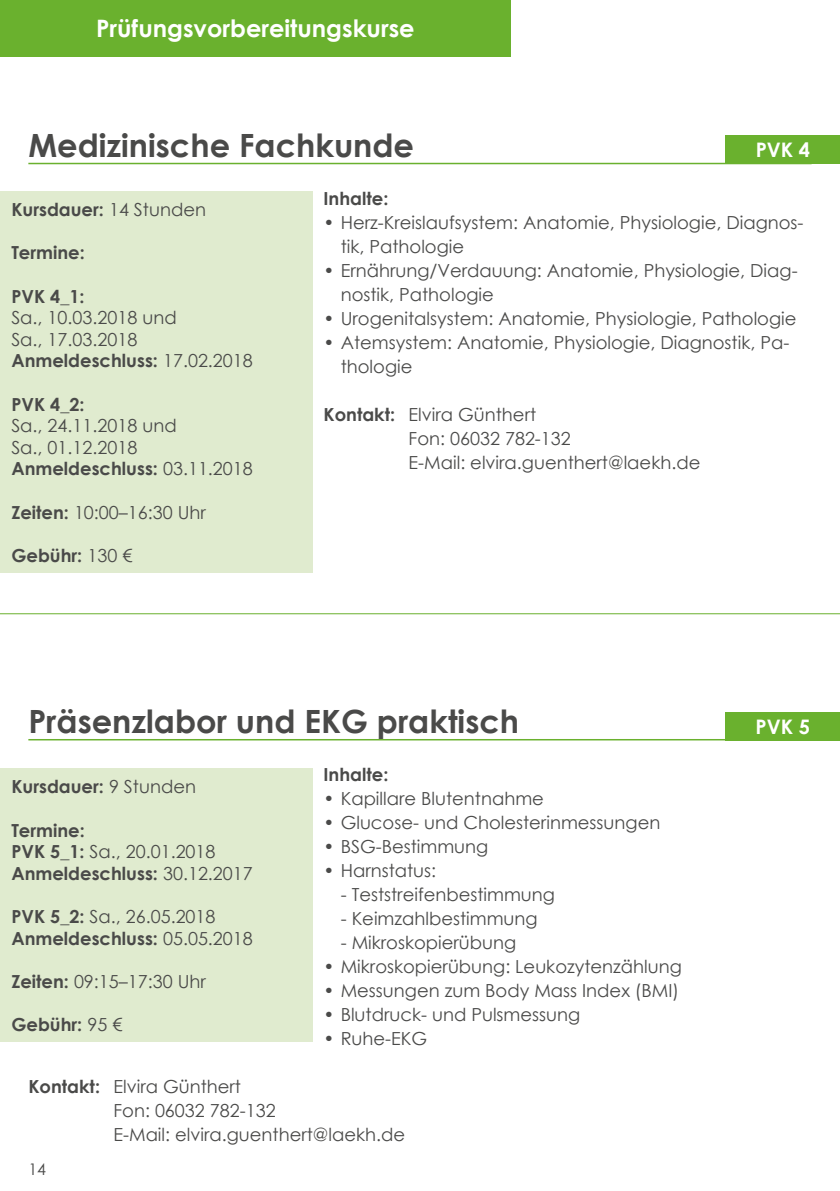
<style>
.page{position:relative;width:840px;height:1191px;background:#fff}
.page>*{position:absolute;margin:0;border:0;box-sizing:border-box;transform-origin:0 0}
.t1{font:700 32px "Century Gothic";color:#4a4a49}
.t2{font:700 24px "Century Gothic";color:#fff}
.t3{font:700 20px "Century Gothic";color:#fff}
.t4{font:18px/24px "Century Gothic";color:#4a4a49}
.t5{font:700 18px/21.6px "Century Gothic";color:#4a4a49}
.t6{font:16px "Century Gothic";color:#4a4a49}
.s1{font-weight:700}
.s2{font-weight:400}
</style>
<div class="page">
<div style="left:0;top:0;width:510px;height:57px;background:#6ab12e"></div>
<hr style="left:28px;top:163px;width:783px;height:1px;background:#6ab12e">
<hr style="left:0;top:613px;width:839px;height:1px;background:#6ab12e">
<hr style="left:28px;top:739px;width:783px;height:1px;background:#6ab12e">
<div style="left:725px;top:136px;width:114px;height:28px;background:#6ab12e"></div>
<div style="left:725px;top:712px;width:114px;height:28px;background:#6ab12e"></div>
<div style="left:0;top:768px;width:312px;height:274px;background:#e0ebcf"></div>
<div style="left:0;top:191px;width:312px;height:382px;background:#e0ebcf"></div>
<h2 class="t2" style="left:96px;top:10px;width:320px">Prüfungsvorbereitungskurse</h2>
<h1 class="t1" style="left:28px;top:121px;width:387px">Medizinische Fachkunde</h1>
<p class="t5" style="left:323px;top:187px;width:66px">Inhalte:</p>
<p class="t4" style="left:340px;top:210px;width:464px;text-indent:-17px">• Herz-Kreislaufsystem: Anatomie, Physiologie, Diagnos&shy;tik, Pathologie</p>
<p class="t4" style="left:340px;top:258px;width:458px;text-indent:-17px">• Ernährung/Verdauung: Anatomie, Physiologie, Diag&shy;nostik, Pathologie</p>
<p class="t4" style="left:323px;top:306px;width:474px">• Urogenitalsystem: Anatomie, Physiologie, Pathologie</p>
<p class="t4" style="left:340px;top:330px;width:450px;text-indent:-17px">• Atemsystem: Anatomie, Physiologie, Diagnostik, Pa&shy;thologie</p>
<p class="t4" style="left:408px;top:402px;width:293px;text-indent:-85px"><span class="s1">Kontakt:</span> Elvira Günthert<br>Fon: 06032 782-132<br>E-Mail: elvira.guenthert@laekh.de</p>
<p class="t3" style="left:755px;top:135px;width:56px">PVK 4</p>
<p class="t5" style="left:11px;top:198px;width:196px">Kursdauer: <span class="s2">14 Stunden</span></p>
<p class="t5" style="left:11px;top:241px;width:75px">Termine:</p>
<p class="t5" style="left:11px;top:284px;width:75px">PVK 4_1:</p>
<p class="t4" style="left:11px;top:306px;width:243px;line-height:21.6px">Sa., 10.03.2018 und<br>Sa., 17.03.2018<br><span class="s1">Anmeldeschluss:</span> 17.02.2018</p>
<p class="t5" style="left:11px;top:392px;width:75px">PVK 4_2:</p>
<p class="t4" style="left:11px;top:414px;width:243px;line-height:21.6px">Sa., 24.11.2018 und<br>Sa., 01.12.2018<br><span class="s1">Anmeldeschluss:</span> 03.11.2018</p>
<p class="t4" style="left:11px;top:500px;width:196px"><span class="s1">Zeiten:</span> 10:00–16:30 Uhr</p>
<p class="t5" style="left:11px;top:543px;width:122px">Gebühr: <span class="s2">130 €</span></p>
<h1 class="t1" style="left:28px;top:697px;width:492px">Präsenzlabor und EKG praktisch</h1>
<p class="t5" style="left:323px;top:763px;width:66px">Inhalte:</p>
<p class="t4" style="left:323px;top:786px;width:222px">• Kapillare Blutentnahme</p>
<p class="t4" style="left:323px;top:810px;width:338px">• Glucose- und Cholesterinmessungen</p>
<p class="t4" style="left:323px;top:834px;width:166px">• BSG-Bestimmung</p>
<p class="t4" style="left:323px;top:858px;width:114px">• Harnstatus:</p>
<p class="t4" style="left:340px;top:882px;width:216px">- Teststreifenbestimmung</p>
<p class="t4" style="left:340px;top:906px;width:198px">- Keimzahlbestimmung</p>
<p class="t4" style="left:340px;top:930px;width:177px">- Mikroskopierübung</p>
<p class="t4" style="left:323px;top:954px;width:360px">• Mikroskopierübung: Leukozytenzählung</p>
<p class="t4" style="left:323px;top:978px;width:357px">• Messungen zum Body Mass Index (BMI)</p>
<p class="t4" style="left:323px;top:1002px;width:258px">• Blutdruck- und Pulsmessung</p>
<p class="t4" style="left:323px;top:1026px;width:105px">• Ruhe-EKG</p>
<p class="t4" style="left:113px;top:1074px;width:293px;text-indent:-85px"><span class="s1">Kontakt:</span> Elvira Günthert<br>Fon: 06032 782-132<br>E-Mail: elvira.guenthert@laekh.de</p>
<p class="t5" style="left:11px;top:775px;width:186px">Kursdauer: <span class="s2">9 Stunden</span></p>
<p class="t5" style="left:11px;top:818px;width:243px">Termine:<br>PVK 5_1: <span class="s2">Sa., 20.01.2018<br></span>Anmeldeschluss: <span class="s2">30.12.2017</span></p>
<p class="t4" style="left:11px;top:905px;width:243px;line-height:21.6px"><span class="s1">PVK 5_2:</span> Sa., 26.05.2018<br><span class="s1">Anmeldeschluss:</span> 05.05.2018</p>
<p class="t4" style="left:11px;top:969px;width:196px"><span class="s1">Zeiten:</span> 09:15–17:30 Uhr</p>
<p class="t5" style="left:11px;top:1012px;width:112px">Gebühr: <span class="s2">95 €</span></p>
<p class="t6" style="left:28px;top:1157px;width:19px">14</p>
<p class="t3" style="left:755px;top:711px;width:56px">PVK 5</p>
</div>
